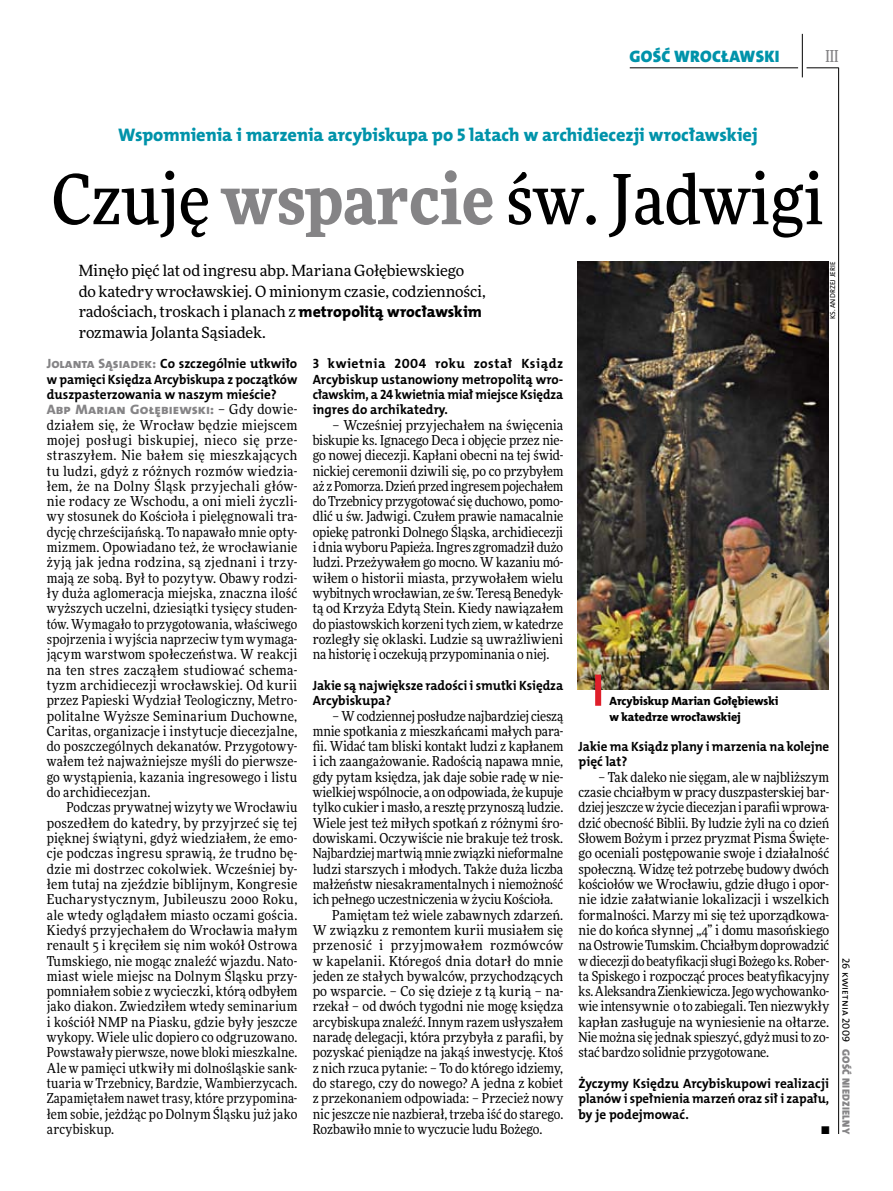
<style>
.page{position:relative;width:893px;height:1191px;background:#fff}
.page>*{position:absolute;margin:0;border:0;box-sizing:border-box;transform-origin:0 0}
.t1{font:500 69px "Freeday Narrow";color:#000}
.t2{font:18.3px "The Mix HP8 Ex Bld";letter-spacing:.015em;color:#0093aa}
.t3{font:16.65px "The Mix HP9 Blk";letter-spacing:.02em;color:#0093aa}
.t4{font:500 16.5px "Freeday Narrow";color:#858486;scale:.9 1}
.t5{font:15.45px/20.4px "Freeday News";letter-spacing:-.01em;color:#000}
.t6{font:13.65px/15.3px "Freeday Narrow News";color:#000;text-align:justify}
.t7{font:13.65px "The Mix HP8 Ex Bld";color:#858486}
.t8{font:13.65px "Freeday Narrow News";letter-spacing:.03em;color:#000}
.t9{font:13.5px/15.3px "The Mix HP7 Bld";letter-spacing:-.005em;color:#000;text-align:justify}
.t10{font:13.5px "Freeday Narrow News";color:#000}
.t11{font:12px/15.3px "The Mix HP8 Ex Bld";letter-spacing:-.005em;color:#000}
.t12{font:10.5px "The Mix HP9 Blk";letter-spacing:.025em;color:#858486}
.t13{font:10.5px "The Mix HP5 Plain";letter-spacing:.02em;color:#000}
.t14{font:7.2px "The Mix HP5 Plain";letter-spacing:.015em;color:#000}
.s1{font-weight:900;color:#858486}
.s2{font-family:"The Mix HP8 Ex Bld";font-size:15.75px}
.s3{font-family:"The Mix HP8 Ex Bld";color:#858486}
.s4{font-family:"Freeday Narrow News";color:#000}
</style>
<div class="page">
<hr style="left:806px;top:68px;width:33px;height:1px;background:#000">
<hr style="left:630px;top:68px;width:168px;height:1px;background:#000">
<hr style="left:838px;top:68px;width:1px;height:1066px;background:#000">
<hr style="left:802px;top:34px;width:1px;height:43px;background:#000">
<img style="left:578px;top:261px;width:250px;height:429px">
<div style="left:595px;top:674px;width:6px;height:32px;background:#df1f2a"></div>
<p class="t3" style="left:629px;top:46px;width:152px">GOŚĆ WROCŁAWSKI</p>
<p class="t4" style="left:825px;top:46px;width:16px">III</p>
<h2 class="t2" style="left:118px;top:123px;width:641px">Wspomnienia i marzenia arcybiskupa po 5 latach w archidiecezji wrocławskiej</h2>
<h1 class="t1" style="left:52px;top:156px;width:774px">Czuję <span class="s1">wsparcie</span> św. Jadwigi</h1>
<p class="t5" style="left:79px;top:260px;width:409px">Minęło pięć lat od ingresu abp. Mariana Gołębiewskiego<br>do katedry wrocławskiej. O minionym czasie, codzienności, radościach, troskach i planach z <span class="s2">metropolitą wrocławskim </span>rozmawia Jolanta Sąsiadek.</p>
<p class="t14" style="left:828px;top:319px;width:59px;rotate:-90deg">ks. andrzej jerie</p>
<p class="t9" style="left:47px;top:356px;width:252px"><span class="s3">Jolanta Sąsiadek:</span> Co szczególnie utkwiło w pamięci Księdza Arcybiskupa z początków duszpasterzowania w naszym mieście?</p>
<p class="t7" style="left:47px;top:401px;width:252px">Abp Marian Gołębiewski: <span class="s4">– Gdy dowie-</span></p>
<p class="t6" style="left:47px;top:417px;width:252px">działem się, że Wrocław będzie miejscem mojej posługi biskupiej, nieco się prze&shy;straszyłem. Nie bałem się mieszkających tu ludzi, gdyż z różnych rozmów wiedzia&shy;łem, że na Dolny Śląsk przyjechali głów&shy;nie rodacy ze Wschodu, a oni mieli życzli&shy;wy stosunek do Kościoła i pielęgnowali tra&shy;dycję chrześcijańską. To napawało mnie opty&shy;mizmem. Opowiadano też, że wrocławianie żyją jak jedna rodzina, są zjednani i trzy&shy;mają ze sobą. Był to pozytyw. Obawy rodzi&shy;ły duża aglomeracja miejska, znaczna ilość wyższych uczelni, dziesiątki tysięcy studen&shy;tów. Wymagało to przygotowania, właściwego spojrzenia i wyjścia naprzeciw tym wymaga&shy;jącym warstwom społeczeństwa. W reakcji na ten stres zacząłem studiować schema&shy;tyzm archidiecezji wrocławskiej. Od kurii przez Papieski Wydział Teologiczny, Metro&shy;politalne Wyższe Seminarium Duchowne, Caritas, organizacje i instytucje diecezjalne, do poszczególnych dekanatów. Przygotowy&shy;wałem też najważniejsze myśli do pierwsze&shy;go wystąpienia, kazania ingresowego i listu do archidiecezjan.</p>
<p class="t6" style="left:47px;top:799px;width:252px;text-indent:20px">Podczas prywatnej wizyty we Wrocławiu poszedłem do katedry, by przyjrzeć się tej pięknej świątyni, gdyż wiedziałem, że emo&shy;cje podczas ingresu sprawią, że trudno bę&shy;dzie mi dostrzec cokolwiek. Wcześniej by&shy;łem tutaj na zjeździe biblijnym, Kongresie Eucharystycznym, Jubileuszu 2000 Roku, ale wtedy oglądałem miasto oczami gościa.<br>Kiedyś przyjechałem do Wrocławia małym renault 5 i kręciłem się nim wokół Ostrowa Tumskiego, nie mogąc znaleźć wjazdu. Nato&shy;miast wiele miejsc na Dolnym Śląsku przy&shy;pomniałem sobie z wycieczki, którą odbyłem jako diakon. Zwiedziłem wtedy seminarium i kościół NMP na Piasku, gdzie były jeszcze wykopy. Wiele ulic dopiero co odgruzowano.<br>Powstawały pierwsze, nowe bloki mieszkalne.<br>Ale w pamięci utkwiły mi dolnośląskie sank&shy;tuaria w Trzebnicy, Bardzie, Wambierzycach.<br>Zapamiętałem nawet trasy, które przypomina&shy;łem sobie, jeżdżąc po Dolnym Śląsku już jako arcybiskup.</p>
<p class="t9" style="left:313px;top:356px;width:252px">3 kwietnia 2004 roku został Ksiądz Arcybiskup ustanowiony metropolitą wro&shy;cławskim, a 24 kwietnia miał miejsce Księdza ingres do archikatedry.</p>
<p class="t6" style="left:313px;top:417px;width:252px;text-indent:20px">– Wcześniej przyjechałem na święcenia biskupie ks. Ignacego Deca i objęcie przez nie&shy;go nowej diecezji. Kapłani obecni na tej świd&shy;nickiej ceremonii dziwili się, po co przybyłem aż z Pomorza. Dzień przed ingresem pojechałem do Trzebnicy przygotować się duchowo, pomo&shy;dlić u św. Jadwigi. Czułem prawie namacalnie opiekę patronki Dolnego Śląska, archidiecezji i dnia wyboru Papieża. Ingres zgromadził dużo ludzi. Przeżywałem go mocno. W kazaniu mó&shy;wiłem o historii miasta, przywołałem wielu wybitnych wrocławian, ze św. Teresą Benedyk&shy;tą od Krzyża Edytą Stein. Kiedy nawiązałem do piastowskich korzeni tych ziem, w katedrze rozległy się oklaski. Ludzie są uwrażliwieni na historię i oczekują przypominania o niej.</p>
<p class="t9" style="left:313px;top:678px;width:252px">Jakie są największe radości i smutki Księdza<br>Arcybiskupa?</p>
<p class="t6" style="left:332px;top:708px;width:232px">– Wcodziennej posłudze najbardziej cieszą</p>
<p class="t6" style="left:313px;top:723px;width:252px">mnie spotkania z mieszkańcami małych para-</p>
<p class="t6" style="left:313px;top:738px;width:252px">fii. Widać tam bliski kontakt ludzi z kapłanem</p>
<p class="t6" style="left:313px;top:754px;width:252px">i ich zaangażowanie. Radością napawa mnie,</p>
<p class="t6" style="left:313px;top:769px;width:252px">gdy pytam księdza, jak daje sobie radę w nie-</p>
<p class="t6" style="left:313px;top:784px;width:252px">wielkiej wspólnocie, a on odpowiada, że kupuje</p>
<p class="t6" style="left:313px;top:799px;width:252px">tylko cukier i masło, a resztę przynoszą ludzie.</p>
<p class="t6" style="left:313px;top:815px;width:252px">Wiele jest też miłych spotkań z różnymi śro-</p>
<p class="t6" style="left:313px;top:830px;width:252px">dowiskami. Oczywiście nie brakuje też trosk.</p>
<p class="t6" style="left:313px;top:845px;width:252px">Najbardziej martwią mnie związki nieformalne</p>
<p class="t6" style="left:313px;top:861px;width:252px">ludzi starszych i młodych. Także duża liczba</p>
<p class="t6" style="left:313px;top:876px;width:252px">małżeństw niesakramentalnych i niemożność</p>
<p class="t6" style="left:313px;top:891px;width:242px">ich pełnego uczestniczenia w życiu Kościoła.</p>
<p class="t6" style="left:332px;top:907px;width:232px">Pamiętam też wiele zabawnych zdarzeń.</p>
<p class="t6" style="left:313px;top:922px;width:252px">W związku z remontem kurii musiałem się</p>
<p class="t8" style="left:313px;top:937px;width:252px">przenosić i przyjmowałem rozmówców</p>
<p class="t6" style="left:313px;top:953px;width:252px">w kapelanii. Któregoś dnia dotarł do mnie</p>
<p class="t6" style="left:313px;top:968px;width:252px">jeden ze stałych bywalców, przychodzących</p>
<p class="t6" style="left:313px;top:983px;width:252px">po wsparcie. – Co się dzieje z tą kurią – na-</p>
<p class="t6" style="left:313px;top:998px;width:252px">rzekał – od dwóch tygodni nie mogę księdza</p>
<p class="t6" style="left:313px;top:1014px;width:252px">arcybiskupa znaleźć. Innym razem usłyszałem</p>
<p class="t6" style="left:313px;top:1029px;width:252px">naradę delegacji, która przybyła z parafii, by</p>
<p class="t6" style="left:313px;top:1044px;width:252px">pozyskać pieniądze na jakąś inwestycję. Ktoś</p>
<p class="t6" style="left:313px;top:1060px;width:252px">z nich rzuca pytanie: – To do którego idziemy,</p>
<p class="t6" style="left:313px;top:1075px;width:252px">do starego, czy do nowego? A jedna z kobiet</p>
<p class="t6" style="left:313px;top:1090px;width:252px">z przekonaniem odpowiada: – Przecież nowy</p>
<p class="t6" style="left:313px;top:1106px;width:252px">nic jeszcze nie nazbierał, trzeba iść do starego.</p>
<p class="t6" style="left:313px;top:1121px;width:231px">Rozbawiło mnie to wyczucie ludu Bożego.</p>
<p class="t11" style="left:609px;top:693px;width:170px">Arcybiskup Marian Gołębiewski w katedrze wrocławskiej</p>
<p class="t9" style="left:579px;top:739px;width:252px">Jakie ma Ksiądz plany i marzenia na kolejne pięć lat?</p>
<p class="t6" style="left:579px;top:769px;width:252px;text-indent:20px">– Tak daleko nie sięgam, ale w najbliższym czasie chciałbym w pracy duszpasterskiej bar&shy;dziej jeszcze wżycie diecezjan i parafii wprowa&shy;dzić obecność Biblii. By ludzie żyli na co dzień Słowem Bożym i przez pryzmat Pisma Święte&shy;go oceniali postępowanie swoje i działalność społeczną. Widzę też potrzebę budowy dwóch kościołów we Wrocławiu, gdzie długo i opor&shy;nie idzie załatwianie lokalizacji i wszelkich formalności. Marzy mi się też uporządkowa&shy;nie do końca słynnej „4” i domu masońskiego naOstrowie Tumskim. Chciałbym doprowadzić wdiecezji do beatyfikacji sługi Bożego ks.Rober&shy;ta Spiskego i rozpocząć proces beatyfikacyjny ks.Aleksandra Zienkiewicza. Jego wychowanko&shy;wie intensywnie o to zabiegali. Ten niezwykły kapłan zasługuje na wyniesienie na ołtarze.<br>Niemożna się jednak spieszyć, gdyż musi to zo&shy;stać bardzo solidnie przygotowane.</p>
<p class="t9" style="left:579px;top:1076px;width:252px">Życzymy Księdzu Arcybiskupowi realizacji planów i spełnienia marzeń oraz sił i zapału, by je podejmować.</p>
<p class="t10" style="left:821px;top:1120px;width:11px">•</p>
<p class="t13" style="left:853px;top:957px;width:86px;rotate:90deg">26 kwietnia 2009</p>
<p class="t12" style="left:853px;top:1049px;width:86px;rotate:90deg">GOŚĆ NIEDZIELNY</p>
</div>
